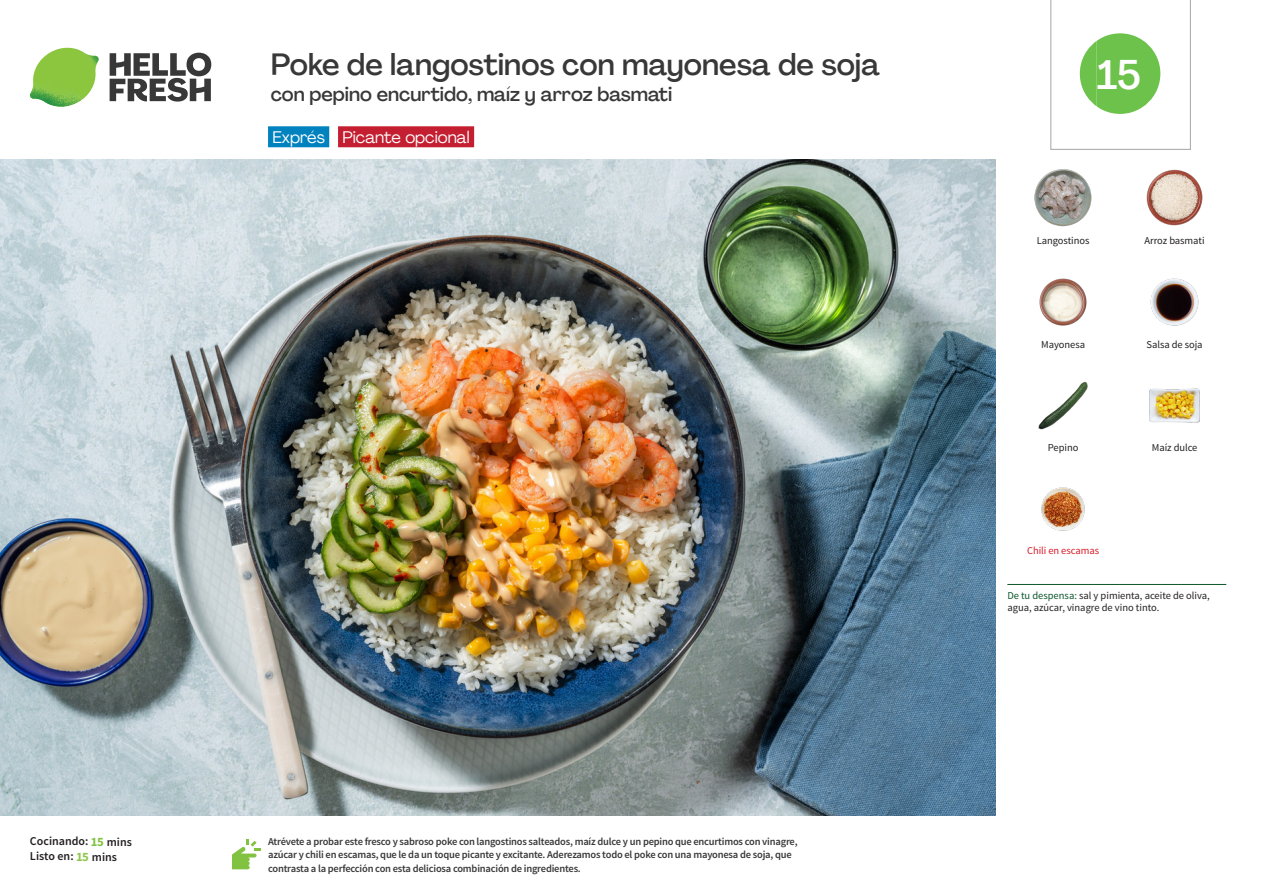
<style>
.page{position:relative;width:1263px;height:893px;background:#fff}
.page>*{position:absolute;margin:0;border:0;box-sizing:border-box;transform-origin:0 0}
._24_Recipe_Nr_Bag{font:500 40.5px "Agrandir";color:#fff}
._15_Titel_UK{font:500 30px "Agrandir";color:#383839}
._15_Titel_UK-2{font:500 19.5px "Agrandir";color:#383839}
._02_Box_Type{font:16.5px "Agrandir";color:#fff}
._04_Intro{font:600 12px "Source Sans Pro";color:#231f20}
._14_Allergene_Text_7pt{font:600 10.5px/13.5px "Source Sans Pro";letter-spacing:-.02em;color:#383839}
._18_FRONT_ingredients_UK{font:10.5px/12px "Source Sans Pro";letter-spacing:-.005em;color:#231f20}
._18_FRONT_ingredients_UK-2{font:10.5px "Source Sans Pro";letter-spacing:-.005em;color:#da1b2b}
.s1{font-weight:700;font-size:12.75px;color:#81c340}
.s2{font-weight:700;font-size:12.75px;color:#8fc84e}
.s3{color:#0e572c}
</style>
<div class="page">
<svg style="left:110px;top:53px;width:101px;height:49px"></svg>
<img style="left:30px;top:48px;width:69px;height:59px">
<div style="left:268px;top:126px;width:61px;height:21px;background:#0082bf"></div>
<div style="left:338px;top:126px;width:136px;height:21px;background:#c31f31"></div>
<img style="left:0;top:159px;width:995px;height:657px">
<hr style="left:1007px;top:584px;width:219px;height:1px;background:#0e572c">
<svg style="left:232px;top:839px;width:28px;height:30px"></svg>
<img style="left:1034px;top:169px;width:58px;height:57px">
<img style="left:1146px;top:169px;width:57px;height:57px">
<img style="left:1150px;top:278px;width:49px;height:48px">
<img style="left:1039px;top:278px;width:48px;height:48px">
<img style="left:1149px;top:388px;width:51px;height:35px">
<img style="left:1038px;top:382px;width:50px;height:48px">
<img style="left:1041px;top:487px;width:44px;height:44px">
<svg style="left:1050px;top:0;width:141px;height:150px"></svg>
<p class="_04_Intro" style="left:30px;top:833px;width:103px">Cocinando: <span class="s1">15</span> mins</p>
<p class="_04_Intro" style="left:30px;top:848px;width:89px">Listo en: <span class="s2">15</span> mins</p>
<p class="_15_Titel_UK" style="left:271px;top:46px;width:611px">Poke de langostinos con mayonesa de soja</p>
<p class="_15_Titel_UK-2" style="left:271px;top:82px;width:403px">con pepino encurtido, maíz y arroz basmati</p>
<p class="_02_Box_Type" style="left:272px;top:127px;width:199px">Exprés Picante opcional</p>
<p class="_14_Allergene_Text_7pt" style="left:268px;top:835px;width:531px">Atrévete a probar este fresco y sabroso poke con langostinos salteados, maíz dulce y un pepino que encurtimos con vinagre, azúcar y chili en escamas, que le da un toque picante y excitante. Aderezamos todo el poke con una mayonesa de soja, que contrasta a la perfección con esta deliciosa combinación de ingredientes.</p>
<p class="_24_Recipe_Nr_Bag" style="left:1097px;top:50px;width:46px">15</p>
<p class="_18_FRONT_ingredients_UK" style="left:1037px;top:235px;width:54px">Langostinos</p>
<p class="_18_FRONT_ingredients_UK" style="left:1144px;top:235px;width:62px">Arroz basmati</p>
<p class="_18_FRONT_ingredients_UK" style="left:1041px;top:339px;width:45px">Mayonesa</p>
<p class="_18_FRONT_ingredients_UK" style="left:1146px;top:339px;width:58px">Salsa de soja</p>
<p class="_18_FRONT_ingredients_UK" style="left:1048px;top:441px;width:32px">Pepino</p>
<p class="_18_FRONT_ingredients_UK" style="left:1152px;top:441px;width:47px">Maíz dulce</p>
<p class="_18_FRONT_ingredients_UK-2" style="left:1027px;top:544px;width:74px">Chili en escamas</p>
<p class="_18_FRONT_ingredients_UK" style="left:1007px;top:590px;width:204px"><span class="s3">De tu despensa:</span> sal y pimienta, aceite de oliva, agua, azúcar, vinagre de vino tinto.</p>
</div>
